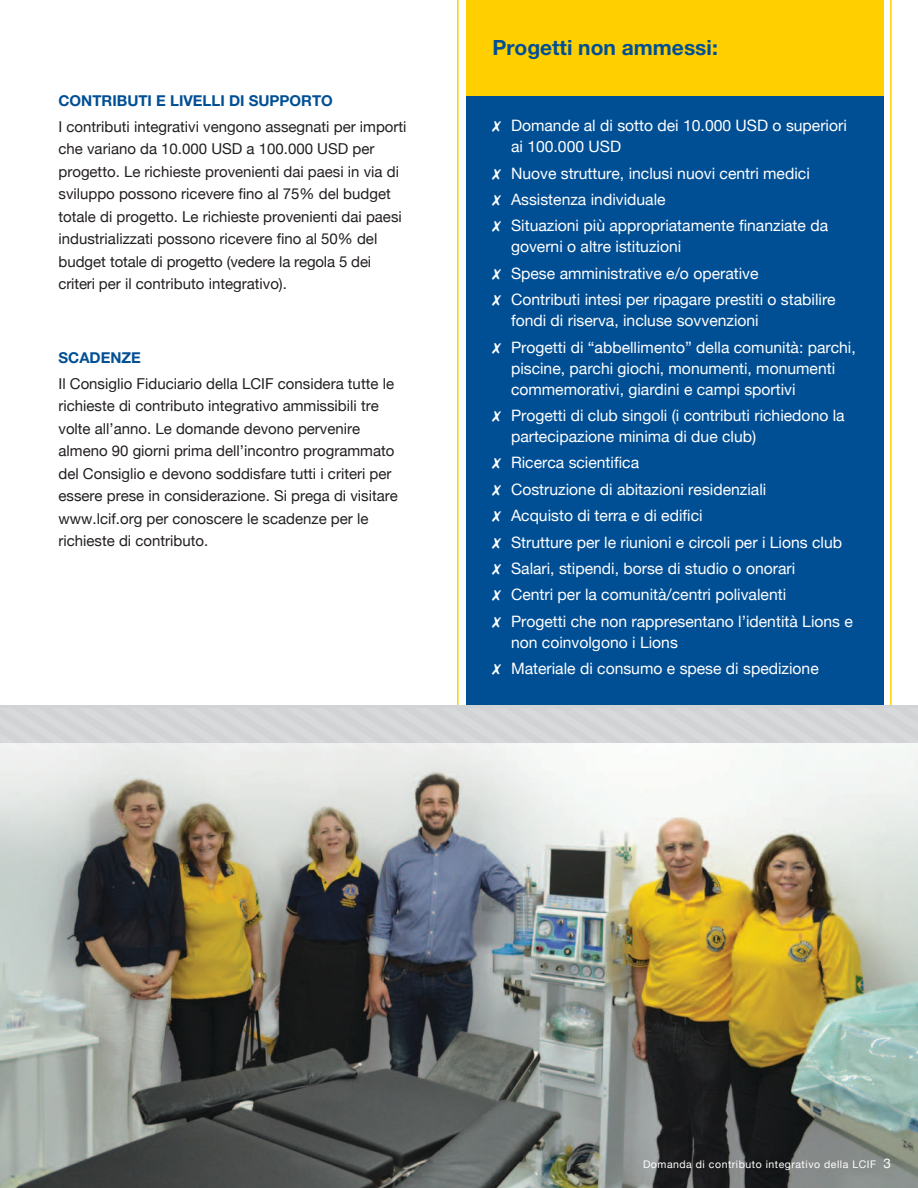
<style>
.page{position:relative;width:918px;height:1188px;background:#fff}
.page>*{position:absolute;margin:0;border:0;box-sizing:border-box;transform-origin:0 0}
.t1{font:700 21px "Helvetica Neue LT Std";color:#004f95}
.t2{font:15.75px/26.4px "Helvetica Neue";color:#fff}
.t3{font:15px/22.5px "Helvetica Neue";color:#231f20}
.t4{font:700 15px "Helvetica Neue LT Std";color:#004f95}
.t5{font:10.5px "Helvetica Neue";letter-spacing:.05em;color:#fff}
.s1{font-family:"Monotype Sorts"}
.s2{font-size:13.5px}
</style>
<div class="page">
<svg style="left:457px;top:0;width:435px;height:705px"></svg>
<div style="left:466px;top:0;width:418px;height:746px;background:#004f95"></div>
<div style="left:466px;top:0;width:418px;height:95px;background:#ffcf00"></div>
<img style="left:0;top:751px;width:918px;height:437px">
<div style="left:0;top:705px;width:918px;height:37px;background:#d1d3d4"></div>
<svg style="left:0;top:742px;width:918px;height:9px"></svg>
<p class="t4" style="left:58px;top:92px;width:276px">CONTRIBUTI E LIVELLI DI SUPPORTO</p>
<p class="t3" style="left:58px;top:116px;width:350px">I contributi integrativi vengono assegnati per importi che variano da 10.000 USD a 100.000 USD per progetto. Le richieste provenienti dai paesi in via di sviluppo possono ricevere fino al 75% del budget totale di progetto. Le richieste provenienti dai paesi industrializzati possono ricevere fino al 50% del budget totale di progetto (vedere la regola 5 dei criteri per il contributo integrativo).</p>
<p class="t4" style="left:58px;top:349px;width:84px">SCADENZE</p>
<p class="t3" style="left:58px;top:373px;width:341px">I l Consiglio Fiduciario della LCI F considera tutte le richieste di contributo integrativo ammissibili tre volte all’anno. Le domande devono pervenire almeno 90 giorni prima dell’incontro programmato del Consiglio e devono soddisfare tutti i criteri per essere prese in considerazione. Si prega di visitare www.lcif.org per conoscere le scadenze per le richieste di contributo.</p>
<h1 class="t1" style="left:492px;top:35px;width:227px">Progetti non ammessi:</h1>
<p class="t2" style="left:511px;top:116px;width:337px;line-height:21px;text-indent:-19px"><span class="s1">7</span> Domande al di sotto dei 10.000 USD o superiori ai 100.000 USD</p>
<p class="t2" style="left:492px;top:161px;width:338px"><span class="s1">7</span> Nuove strutture, inclusi nuovi centri medici<br><span class="s1">7</span> Assistenza individuale<br><span class="s1">7</span> Situazioni più appropriatamente finanziate da</p>
<p class="t2" style="left:492px;top:235px;width:345px;text-indent:19px">governi o altre istituzioni<br><span class="s1">7</span> Spese amministrative e/o operative<br><span class="s1">7</span> Contributi intesi per ripagare prestiti o stabilire</p>
<p class="t2" style="left:492px;top:308px;width:365px;text-indent:19px">fondi di riserva, incluse sovvenzioni<br><span class="s1">7</span> Progetti di “abbellimento” della comunità: parchi,</p>
<p class="t2" style="left:511px;top:358px;width:326px;line-height:21px">piscine, parchi giochi, monumenti, monumenti commemorativi, giardini e campi sportivi</p>
<p class="t2" style="left:511px;top:406px;width:335px;line-height:21px;text-indent:-19px"><span class="s1">7</span> Progetti di club singoli (i contributi richiedono la partecipazione minima di due club)</p>
<p class="t2" style="left:492px;top:451px;width:362px"><span class="s1">7</span> Ricerca scientifica<br><span class="s1">7</span> Costruzione di abitazioni residenziali<br><span class="s1">7</span> Acquisto di terra e di edifici<br><span class="s1">7</span> Strutture per le riunioni e circoli per i Lions club <span class="s1">7</span> Salari, stipendi, borse di studio o onorari<br><span class="s1">7</span> Centri per la comunità/centri polivalenti<br><span class="s1">7</span> Progetti che non rappresentano l’identità Lions e</p>
<p class="t2" style="left:492px;top:630px;width:328px;text-indent:19px">non coinvolgono i Lions<br><span class="s1">7</span> Materiale di consumo e spese di spedizione</p>
<p class="t5" style="left:643px;top:1157px;width:249px">Domanda di contributo integrativo della LCI F <span class="s2">3</span></p>
</div>
